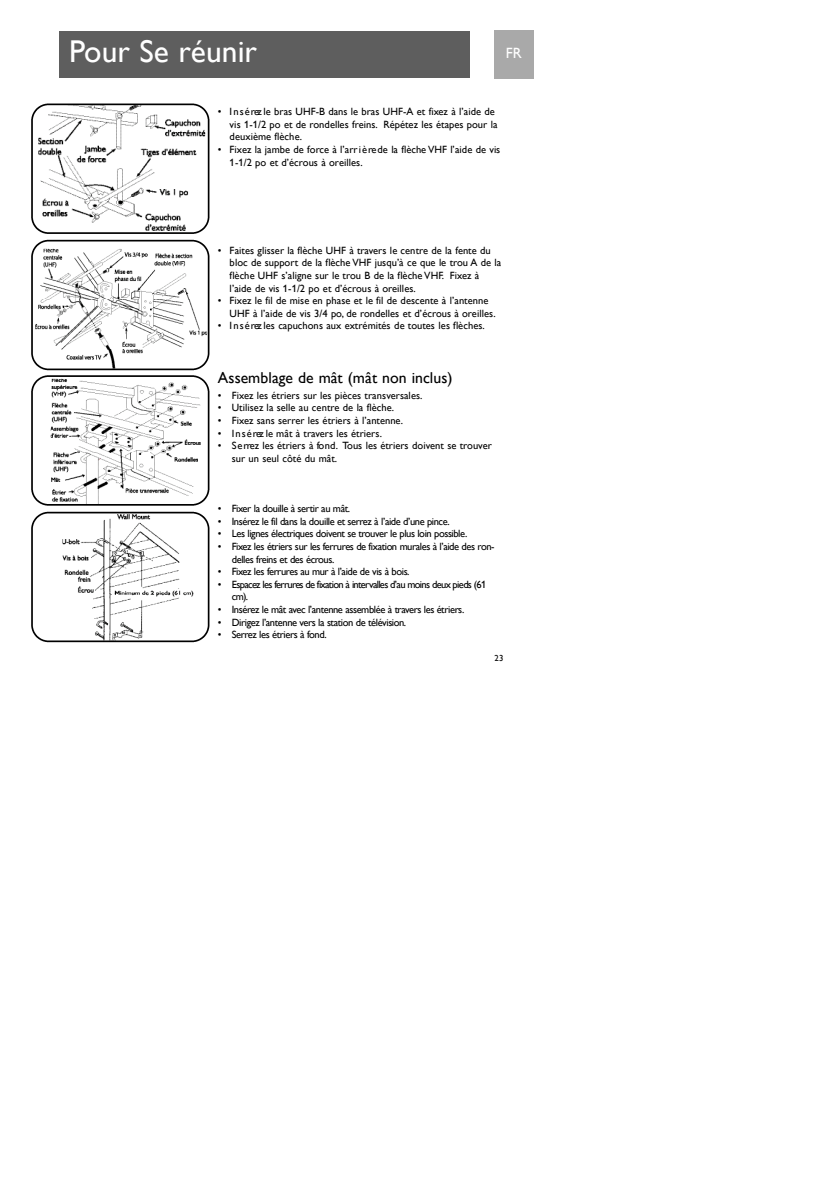
<style>
.page{position:relative;width:819px;height:1197px;background:#fff}
.page>*{position:absolute;margin:0;border:0;box-sizing:border-box;transform-origin:0 0}
.t1{font:31.5px "Gill Sans Alt One WGL";color:#fff}
.t2{font:15.75px "Gill Sans Alt One WGL";color:#000}
.t3{font:14.88px "Gill Sans Alt One WGL";color:#fff}
.t4{font:10.5px/12.6px "Gill Sans Alt One WGL";color:#000}
.t5{font:10.5px/12.6px "Gill Sans Alt One WGL";letter-spacing:-.04em;color:#000}
.t6{font:10.5px/12.6px "Gill Sans Alt One WGL";letter-spacing:-.06em;color:#000}
.t7{font:8.75px "Gill Sans Alt One WGL";color:#000}
</style>
<div class="page">
<div style="left:494px;top:31px;width:40px;height:48px;background:#a9a9a9"></div>
<div style="left:59px;top:31px;width:411px;height:46px;background:#5e5e5e"></div>
<svg style="left:31px;top:104px;width:178px;height:130px"></svg>
<svg style="left:31px;top:240px;width:178px;height:266px"></svg>
<svg style="left:31px;top:512px;width:178px;height:130px"></svg>
<h1 class="t1" style="left:69px;top:32px;width:189px">Pour Se réunir</h1>
<h3 class="t3" style="left:506px;top:45px;width:17px">FR</h3>
<p class="t4" style="left:230px;top:105px;width:270px;text-indent:-12px">• I n s é rez le bras UHF-B dans le bras UHF-A et fixez à l’aide de vis 1-1/2 po et de rondelles fre in s. Répétez les étapes pour la deuxième flèche.</p>
<p class="t4" style="left:230px;top:143px;width:272px;text-indent:-12px">• F ixez la jambe de fo rce à l’arr i è re de la flèche VHF l’aide de vis<br>1-1/2 po et d’écrous à ore ille s.</p>
<p class="t4" style="left:230px;top:244px;width:273px;text-indent:-12px">• Faites glisser la flèche UHF à travers le centre de la fente du bloc de support de la flèche VHF jusqu’à ce que le trou A de la flèche UHF s’aligne sur le trou B de la flèche V H F. F ixez à l’aide de vis 1-1/2 po et d’écrous à ore ille s.</p>
<p class="t4" style="left:230px;top:294px;width:268px;text-indent:-12px">• F ixez le fil de mise en phase et le fil de descente à l’antenne<br>UHF à l’aide de vis 3/4 po, de rondelles et d’écrous à ore ille s.</p>
<p class="t4" style="left:218px;top:320px;width:268px">• I n s é rez les capuchons aux extrémités de toutes les flèches.</p>
<h2 class="t2" style="left:218px;top:369px;width:236px">Assemblage de mât (mât non inclus)</h2>
<p class="t4" style="left:218px;top:389px;width:206px">• F ixez les étriers sur les pièces transve r sa le s.</p>
<p class="t4" style="left:218px;top:401px;width:178px">• Utilisez la selle au centre de la flèche.</p>
<p class="t4" style="left:218px;top:414px;width:187px">• F ixez sans serrer les étriers à l’antenne.</p>
<p class="t4" style="left:218px;top:427px;width:166px">• I n s é rez le mât à travers les étriers.</p>
<p class="t4" style="left:232px;top:439px;width:262px;text-indent:-14px">• S e rrez les étriers à fo n d . Tous les étriers doivent se tro u ve r sur un seul côté du mât.</p>
<p class="t5" style="left:218px;top:502px;width:134px">• F ixer la douille à sertir au mât.</p>
<p class="t5" style="left:218px;top:515px;width:234px">• In sé rez le fil dans la douille et serrez à l’aide d’une pince.</p>
<p class="t5" style="left:218px;top:527px;width:251px">• Les lignes électriques doivent se tro u ver le plus loin possible.</p>
<p class="t5" style="left:232px;top:540px;width:264px;text-indent:-14px">• F ixez les étriers sur les fe rru res de fixation murales à l’aide des ro n&shy;delles freins et des écro u s.</p>
<p class="t5" style="left:218px;top:565px;width:193px">• F ixez les fe rru res au mur à l’aide de vis à bois.</p>
<p class="t6" style="left:232px;top:578px;width:256px;text-indent:-14px">• Espacez les ferru res de fixation à intervalles d’au moins deux pieds (61 cm ).</p>
<p class="t5" style="left:218px;top:603px;width:248px">• In sé rez le mât avec l’antenne assemblée à travers les étriers.</p>
<p class="t5" style="left:218px;top:616px;width:190px">• Dirigez l’antenne vers la station de télévision.</p>
<p class="t5" style="left:218px;top:628px;width:110px">• S e rrez les étriers à fo n d .</p>
<p class="t7" style="left:495px;top:653px;width:10px">23</p>
</div>
